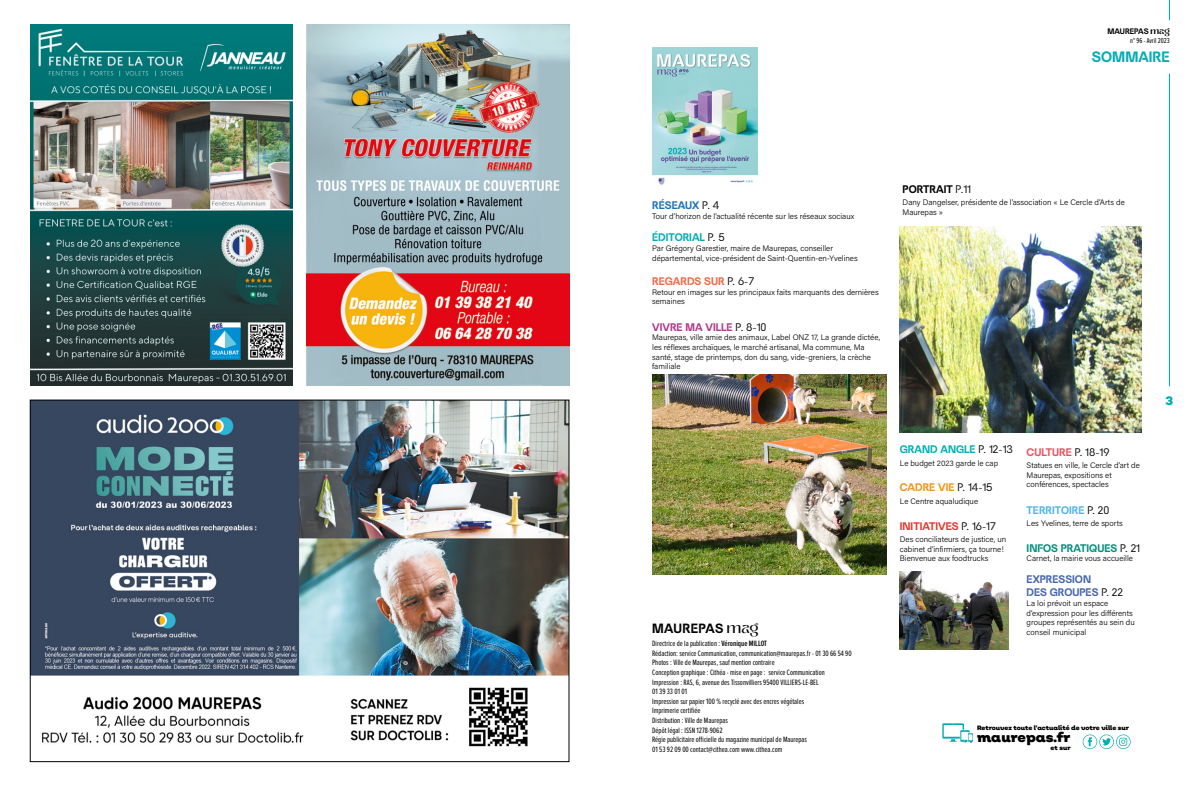
<style>
.page{position:relative;width:1191px;height:794px;background:#fff}
.page>*{position:absolute;margin:0;border:0;box-sizing:border-box;transform-origin:0 0}
.t1{font:700 15px "Terminal Guise";color:#00adb3}
.t2{font:900 13.6px "Nutmeg Headline";color:#000}
.t3{font:700 13.4px "Terminal Guise";letter-spacing:.025em;color:#000}
.t4{font:900 12px "Nutmeg Headline";color:#00adb3}
.t5{font:700 11px "Terminal Guise";color:#00adb3}
.t6{font:700 11px/13.2px "Terminal Guise";color:#4565ad}
.t7{font:700 11px "Terminal Guise";color:#b0378c}
.t8{font:700 11px "Terminal Guise";color:#008e79}
.t9{font:700 11px "Terminal Guise";color:#e7332c}
.t10{font:700 11px "Terminal Guise";color:#ed6942}
.t11{font:700 11px "Terminal Guise";color:#f39118}
.t12{font:700 11px "Terminal Guise";color:#ea5160}
.t13{font:700 11px "Terminal Guise";color:#52b4e7}
.t14{font:700 11px "Terminal Guise";color:#000}
.t15{font:700 11px "Terminal Guise";color:#1d71b8}
.t16{font:300 8px/9.6px "Acumin Pro";color:#000}
.t17{font:8px/9.6px "Proxima Nova Ex Cn";color:#000}
.t18{font:700 8px "Terminal Guise";color:#000}
.t19{font:7.5px "Proxima Nova Ex Cn";color:#000}
.t20{font:900 6.4px "Nutmeg Headline";letter-spacing:-.01em;color:#000}
.s1{font-family:"Zolina"}
.s2{font-weight:400;color:#000}
.s3{font-weight:400}
.s4{font-family:"Zolina";font-weight:500;font-size:13.6px}
.s5{font-weight:600}
</style>
<div class="page">
<svg style="left:942px;top:723px;width:31px;height:19px"></svg>
<svg style="left:1082px;top:734px;width:48px;height:15px"></svg>
<img style="left:900px;top:571px;width:108px;height:78px">
<img style="left:652px;top:47px;width:105px;height:138px">
<img style="left:900px;top:227px;width:241px;height:205px">
<img style="left:652px;top:375px;width:234px;height:199px">
<img style="left:30px;top:24px;width:262px;height:362px">
<img style="left:306px;top:24px;width:263px;height:362px">
<img style="left:32px;top:402px;width:535px;height:345px">
<svg style="left:1169px;top:0;width:1px;height:20px"></svg>
<hr style="left:1169px;top:74px;width:1px;height:312px;background:#00adb3">
<p class="t18" style="left:1107px;top:27px;width:64px">MAUREPAS <span class="s1">mag</span></p>
<p class="t19" style="left:1130px;top:35px;width:41px">n° 96 - Avril 2023</p>
<h1 class="t1" style="left:1092px;top:48px;width:79px">SOMMAIRE</h1>
<h3 class="t15" style="left:652px;top:198px;width:69px">RÉSEAUX <span class="s2">P. 4</span></h3>
<p class="t16" style="left:652px;top:211px;width:204px">Tour d’horizon de l’actualité récente sur les réseaux sociaux</p>
<h3 class="t5" style="left:652px;top:231px;width:74px">ÉDITORIAL <span class="s2">P. 5</span></h3>
<p class="t16" style="left:652px;top:243px;width:207px">Par Grégory Garestier, maire de Maurepas, conseiller départemental, vice-président de Saint-Quentin-en-Yvelines</p>
<h3 class="t10" style="left:652px;top:275px;width:103px">REGARDS SUR <span class="s2">P. 6-7</span></h3>
<p class="t16" style="left:652px;top:287px;width:228px">Retour en images sur les principaux faits marquants des dernières semaines</p>
<h3 class="t7" style="left:652px;top:320px;width:116px">VIVRE MA VILLE <span class="s2">P. 8-10</span></h3>
<p class="t16" style="left:652px;top:332px;width:229px">Maurepas, ville amie des animaux, Label ONZ 17, La grande dictée, les réflexes archaïques, le marché artisanal, Ma commune, Ma santé, stage de printemps, don du sang, vide-greniers, la crèche familiale</p>
<h3 class="t14" style="left:902px;top:182px;width:70px">PORTRAIT <span class="s3">P.11</span></h3>
<p class="t16" style="left:902px;top:197px;width:224px">Dany Dangelser, présidente de l’association « Le Cercle d’Arts de<br>Maurepas »</p>
<h3 class="t3" style="left:652px;top:620px;width:108px">MAUREPAS <span class="s4">mag</span></h3>
<p class="t17" style="left:652px;top:638px;width:201px">Directrice de la publication : <span class="s5">Véronique MILLOT<br></span>Rédaction: service Communication, communication@maurepas.fr - 01 30 66 54 90<br>Photos : Ville de Maurepas, sauf mention contraire<br>Conception graphique : Cithéa - mise en page : service Communication Impression : RAS, 6, avenue des Tissonvilliers 95400 VILLIERS-LE-BEL<br>01 39 33 01 01<br>Impression sur papier 100 % recyclé avec des encres végétales<br>Imprimerie certifiée<br>Distribution : Ville de Maurepas<br>Dépôt légal : ISSN 1278-9062<br>Régie publicitaire officielle du magazine municipal de Maurepas<br>01 53 92 09 00 contact@cithea.com www.cithea.com</p>
<h3 class="t5" style="left:900px;top:443px;width:115px">GRAND ANGLE <span class="s2">P. 12-13</span></h3>
<p class="t16" style="left:900px;top:458px;width:100px">Le budget 2023 garde le cap</p>
<h3 class="t11" style="left:900px;top:481px;width:94px">CADRE VIE <span class="s2">P. 14-15</span></h3>
<p class="t16" style="left:900px;top:496px;width:80px">Le Centre aqualudique</p>
<h3 class="t9" style="left:900px;top:519px;width:97px">INITIATIVES <span class="s2">P. 16-17</span></h3>
<p class="t16" style="left:900px;top:534px;width:108px">Des conciliateurs de justice, un cabinet d’infirmiers, ça tourne!<br>Bienvenue aux foodtrucks</p>
<h3 class="t12" style="left:1026px;top:445px;width:84px">CULTURE <span class="s2">P. 18-19</span></h3>
<p class="t16" style="left:1026px;top:460px;width:115px">Statues en ville, le Cercle d’art de<br>Maurepas, expositions et conférences, spectacles</p>
<h3 class="t13" style="left:1026px;top:503px;width:84px">TERRITOIRE <span class="s2">P. 20</span></h3>
<p class="t16" style="left:1026px;top:518px;width:98px">Les Yvelines, terre de sports</p>
<h3 class="t8" style="left:1026px;top:541px;width:115px">INFOS PRATIQUES <span class="s2">P. 21</span></h3>
<p class="t16" style="left:1026px;top:553px;width:108px">Carnet, la mairie vous accueille</p>
<h3 class="t6" style="left:1026px;top:572px;width:98px">EXPRESSION<br>DES GROUPES <span class="s2">P. 22</span></h3>
<p class="t16" style="left:1026px;top:598px;width:110px">La loi prévoit un espace d’expression pour les différents groupes représentés au sein du conseil municipal</p>
<p class="t20" style="left:977px;top:723px;width:153px">Retrouvez toute l’actualité de votre ville sur</p>
<h2 class="t2" style="left:977px;top:728px;width:95px">maurepas.fr</h2>
<p class="t20" style="left:1050px;top:743px;width:22px">et sur</p>
<h3 class="t4" style="left:1165px;top:393px;width:9px">3</h3>
</div>
